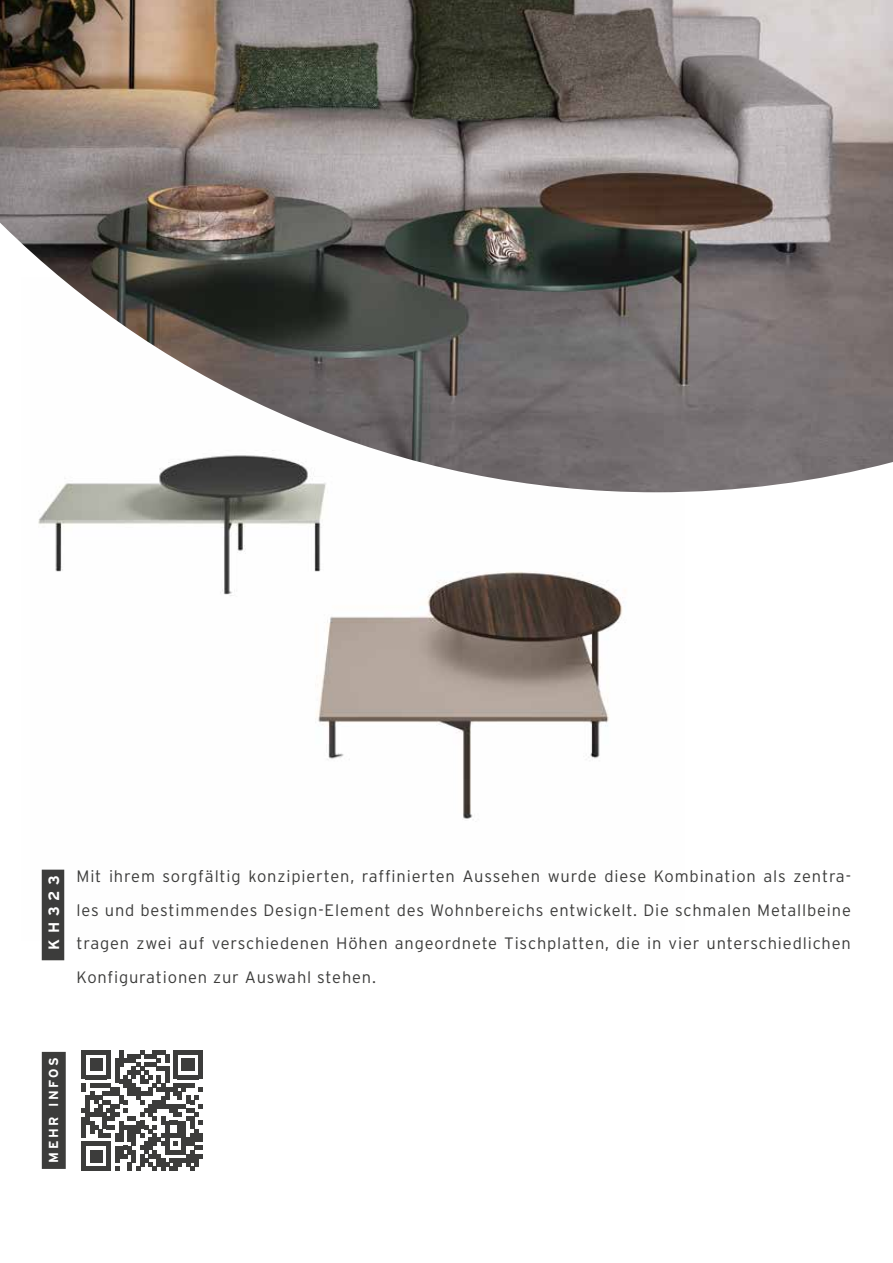
<style>
.page{position:relative;width:893px;height:1263px;background:#fff}
.page>*{position:absolute;margin:0;border:0;box-sizing:border-box;transform-origin:0 0}
.t1{font:300 16.5px/33.8px "Interstate";letter-spacing:.05em;color:#3c3c3b;text-align:justify}
.t2{font:700 15px "Interstate";letter-spacing:.385em;color:#fff}
.t3{font:700 13.05px "Interstate";letter-spacing:.2em;color:#fff}
</style>
<div class="page">
<img style="left:38px;top:492px;width:638px;height:448px">
<svg style="left:82px;top:1050px;width:121px;height:121px"></svg>
<div style="left:42px;top:1052px;width:24px;height:117px;background:#3c3c3b"></div>
<div style="left:42px;top:870px;width:22px;height:90px;background:#3c3c3b"></div>
<img style="left:0;top:0;width:893px;height:492px">
<p class="t2" style="left:45px;top:950px;width:76px;rotate:-90deg">KH323</p>
<p class="t1" style="left:77px;top:859px;width:776px">Mit ihrem sorgfältig konzipierten, raffinierten Aussehen wurde diese Kombination als zentra&shy;les und bestimmendes Design-Element des Wohnbereichs entwickelt. Die schmalen Metallbeine tragen zwei auf verschiedenen Höhen angeordnete Tischplatten, die in vier unterschiedlichen Konfigurationen zur Auswahl stehen.</p>
<p class="t3" style="left:46px;top:1162px;width:107px;rotate:-90deg">MEHR INFOS</p>
</div>
